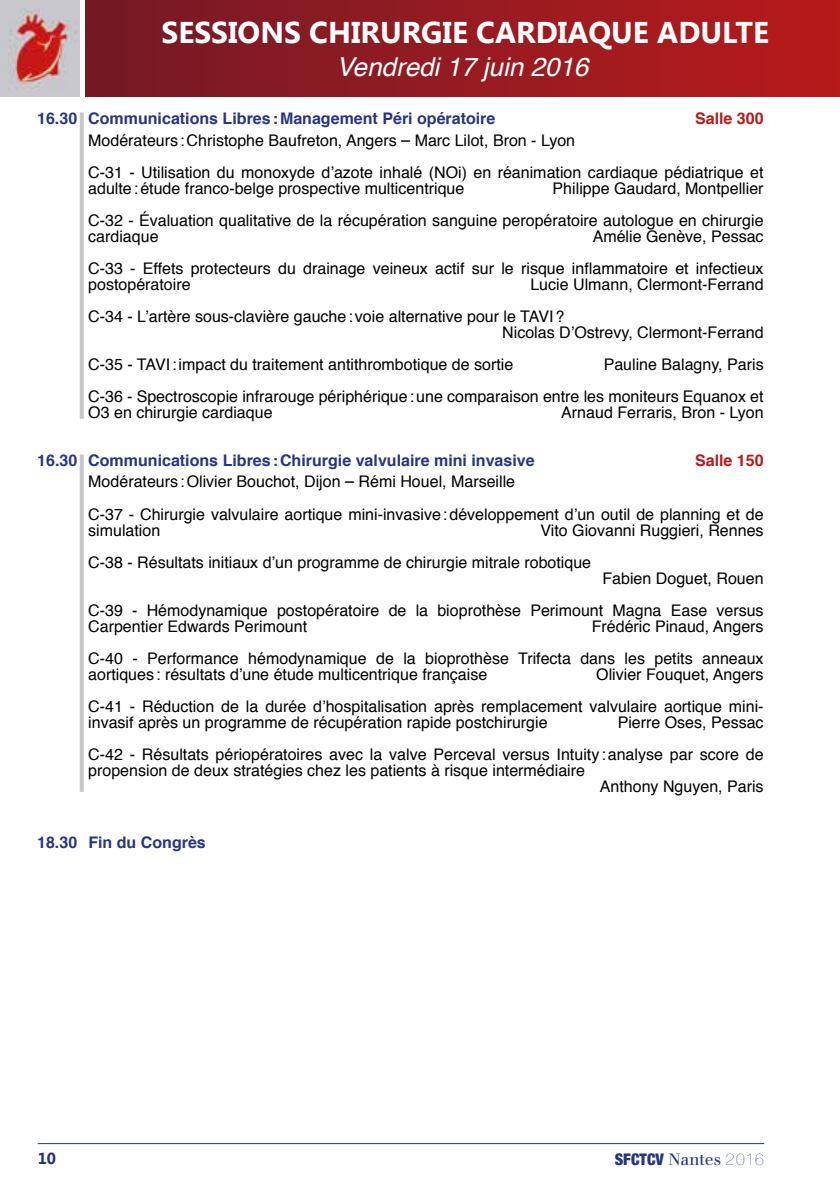
<style>
.page{position:relative;width:840px;height:1191px;background:#fff}
.page>*{position:absolute;margin:0;border:0;box-sizing:border-box;transform-origin:0 0}
.t1{font:700 30px "Segoe UI";color:#fff}
.t2{font:italic 26px "Helvetica";color:#fff}
.t3{font:16px/32px "Helvetica";color:#000;text-align:right}
.t4{font:700 16px "Helvetica";color:#283583}
.t5{font:900 condensed 16px "Helvetica Neue";color:#283583}
.t6{font:700 16px "Helvetica";color:#b81919}
.t7{font:700 16px "Segoe UI";color:#283583}
.s1{font-family:"Helvetica Neue";font-size:18px}
.s2{font-family:"Justus";font-weight:400;font-stretch:normal}
.s3{font-family:"Helvetica Neue LT Std";font-weight:200}
</style>
<div class="page">
<hr style="left:38px;top:1143px;width:725px;height:1px;background:#283583">
<div style="left:85px;top:0;width:754px;height:96px;background:linear-gradient(to right,#741a26,#b81b1b)"></div>
<img style="left:0;top:0;width:79px;height:96px">
<svg style="left:80px;top:113px;width:4px;height:306px"></svg>
<svg style="left:80px;top:454px;width:4px;height:338px"></svg>
<h1 class="t1" style="left:161px;top:11px;width:608px">SESSIONS CHIRURGIE CARDIAQUE ADULTE</h1>
<h2 class="t2" style="left:336px;top:46px;width:253px">Vendredi 17 juin 2016</h2>
<p class="t4" style="left:37px;top:105px;width:459px">16.30 Communications Libres:Management Péri opératoire</p>
<p class="t6" style="left:694px;top:105px;width:70px">Salle 300</p>
<p class="t3" style="left:88px;top:125px;width:676px;text-align:left">Modérateurs :Christophe Baufreton, Angers <span class="s1">–</span> Marc Lilot, Bron - Lyon<br>C-31 - Utilisation du monoxyde d’azote inhalé (NOi) en réanimation cardiaque pédiatrique et</p>
<p class="t3" style="left:88px;top:173px;width:377px">adulte:étude franco-belge prospective multicentrique</p>
<p class="t3" style="left:88px;top:173px;width:676px">Philippe Gaudard, Montpellier<br>C-32 - Évaluation qualitative de la récupération sanguine peropératoire autologue en chirurgie</p>
<p class="t3" style="left:88px;top:221px;width:72px">cardiaque</p>
<p class="t3" style="left:88px;top:221px;width:676px">Amélie Genève, Pessac<br>C-33 - Effets protecteurs du drainage veineux actif sur le risque inflammatoire et infectieux</p>
<p class="t3" style="left:88px;top:269px;width:104px">postopératoire</p>
<p class="t3" style="left:88px;top:269px;width:676px;text-align:left;text-indent:442px">Lucie Ulmann, Clermont-Ferrand<br>C-34 - L’artère sous-clavière gauche:voie alternative pour le TAVI?</p>
<p class="t3" style="left:88px;top:317px;width:676px;text-align:left;text-indent:414px">Nicolas D’Ostrevy, Clermont-Ferrand<br>C-35 - TAVI:impact du traitement antithrombotique de sortie</p>
<p class="t3" style="left:88px;top:349px;width:676px">Pauline Balagny, Paris<br>C-36 - Spectroscopie infrarouge périphérique:une comparaison entre les moniteurs Equanox et</p>
<p class="t3" style="left:88px;top:397px;width:186px">O3 en chirurgie cardiaque</p>
<p class="t3" style="left:561px;top:397px;width:204px">Arnaud Ferraris, Bron - Lyon</p>
<p class="t4" style="left:37px;top:447px;width:498px">16.30 Communications Libres:Chirurgie valvulaire mini invasive</p>
<p class="t6" style="left:694px;top:447px;width:70px">Salle 150</p>
<p class="t3" style="left:88px;top:466px;width:676px;text-align:left">Modérateurs :Olivier Bouchot, Dijon <span class="s1">–</span> Rémi Houel, Marseille<br>C-37 - Chirurgie valvulaire aortique mini-invasive:développement d’un outil de planning et de</p>
<p class="t3" style="left:88px;top:514px;width:74px">simulation</p>
<p class="t3" style="left:88px;top:514px;width:676px;text-align:left;text-indent:452px">Vito Giovanni Ruggieri, Rennes<br>C-38 - Résultats initiaux d’un programme de chirurgie mitrale robotique</p>
<p class="t3" style="left:88px;top:562px;width:676px">Fabien Doguet, Rouen<br>C-39 - Hémodynamique postopératoire de la bioprothèse Perimount Magna Ease versus</p>
<p class="t3" style="left:88px;top:610px;width:220px">Carpentier Edwards Perimount</p>
<p class="t3" style="left:88px;top:610px;width:676px">Frédéric Pinaud, Angers<br>C-40 - Performance hémodynamique de la bioprothèse Trifecta dans les petits anneaux</p>
<p class="t3" style="left:88px;top:658px;width:400px">aortiques : résultats d’une étude multicentrique française</p>
<p class="t3" style="left:88px;top:658px;width:676px">Olivier Fouquet, Angers<br>C-41 - Réduction de la durée d’hospitalisation après remplacement valvulaire aortique mini-</p>
<p class="t3" style="left:88px;top:706px;width:460px">invasif après un programme de récupération rapide postchirurgie</p>
<p class="t3" style="left:88px;top:706px;width:676px">Pierre Oses, Pessac<br>C-42 - Résultats périopératoires avec la valve Perceval versus Intuity :analyse par score de</p>
<p class="t3" style="left:88px;top:754px;width:498px">propension de deux stratégies chez les patients à risque intermédiaire</p>
<p class="t3" style="left:599px;top:770px;width:165px">Anthony Nguyen, Paris</p>
<p class="t4" style="left:37px;top:829px;width:170px">18.30 Fin du Congrès</p>
<p class="t7" style="left:38px;top:1146px;width:20px">10</p>
<p class="t5" style="left:614px;top:1145px;width:151px">SFCTCV <span class="s2">Nantes</span> <span class="s3">2016</span></p>
</div>
